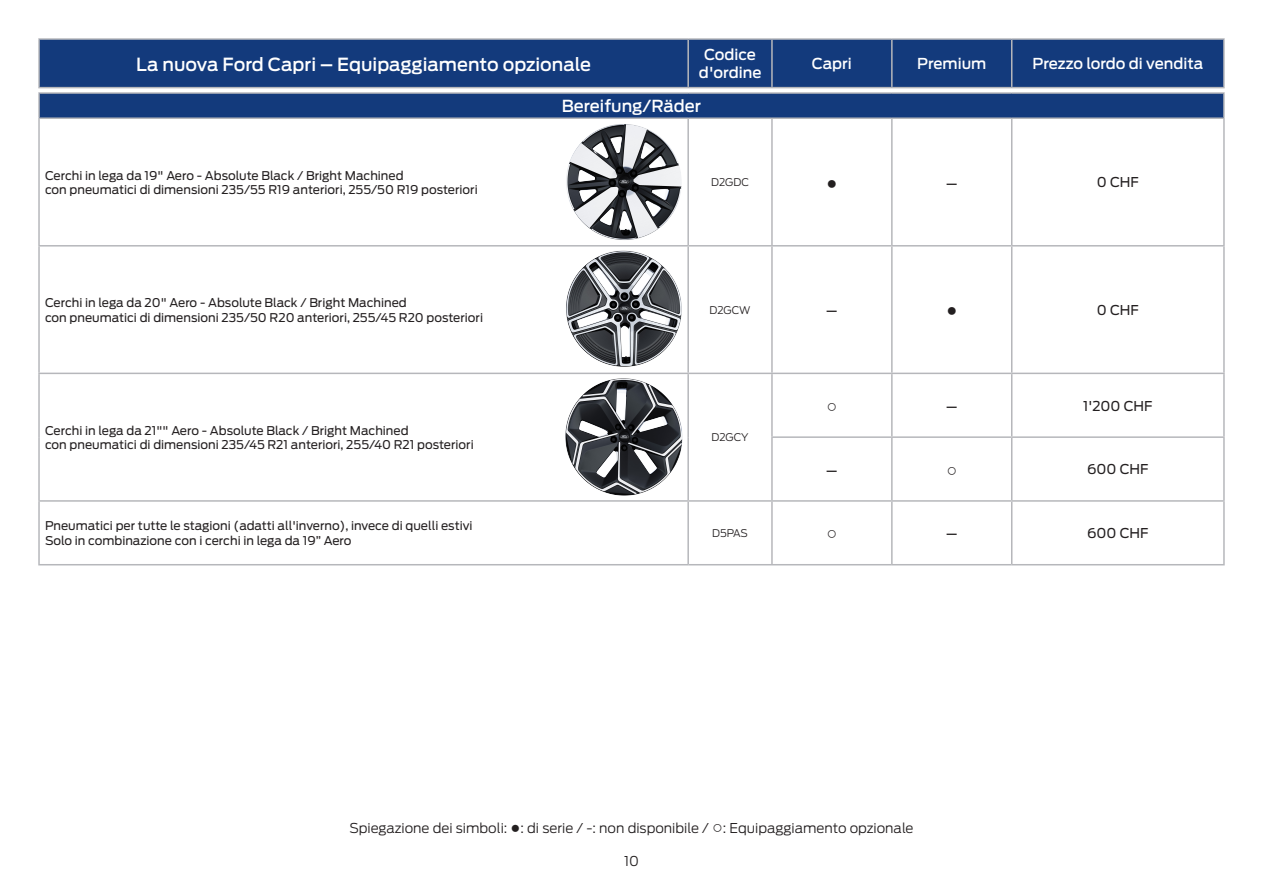
<style>
.page{position:relative;width:1263px;height:893px;background:#fff}
.page>*{position:absolute;margin:0;border:0;box-sizing:border-box;transform-origin:0 0}
.t1{font:500 18px "Ford Antenna";color:#fff}
.t2{font:18px "Arial";color:#231f20}
.t3{font:500 16.5px "Ford Antenna";color:#fff}
.t4{font:500 15px/18px "Ford Antenna";color:#fff;text-align:center}
.t5{font:300 13.5px "Ford Antenna";color:#231f20}
.t6{font:13.5px "Ford Antenna";color:#231f20}
.t7{font:12px/14.4px "Ford Antenna";color:#231f20}
.t8{font:300 10.5px "Ford Antenna";color:#231f20}
.s1{font-family:"Arial Narrow";font-weight:400;font-size:16.5px}
.s2{font-family:"Arial";font-weight:400;font-size:18px}
</style>
<div class="page">
<div style="left:40px;top:40px;width:1183px;height:47px;background:#133a7c"></div>
<hr style="left:772px;top:38px;width:120px;height:2px;background:#b6b7bb">
<hr style="left:771px;top:40px;width:2px;height:47px;background:#b6b7bb">
<hr style="left:892px;top:38px;width:120px;height:2px;background:#b6b7bb">
<hr style="left:891px;top:40px;width:2px;height:47px;background:#b6b7bb">
<hr style="left:1012px;top:38px;width:213px;height:2px;background:#b6b7bb">
<hr style="left:1011px;top:40px;width:1px;height:47px;background:#b6b7bb">
<hr style="left:1223px;top:40px;width:2px;height:47px;background:#b6b7bb">
<hr style="left:772px;top:87px;width:120px;height:1px;background:#b6b7bb">
<hr style="left:892px;top:87px;width:120px;height:1px;background:#b6b7bb">
<hr style="left:1012px;top:87px;width:213px;height:1px;background:#b6b7bb">
<hr style="left:688px;top:38px;width:84px;height:2px;background:#b6b7bb">
<hr style="left:688px;top:87px;width:84px;height:1px;background:#b6b7bb">
<hr style="left:38px;top:38px;width:650px;height:2px;background:#b6b7bb">
<hr style="left:38px;top:40px;width:2px;height:47px;background:#b6b7bb">
<hr style="left:687px;top:40px;width:2px;height:47px;background:#b6b7bb">
<hr style="left:38px;top:87px;width:650px;height:1px;background:#b6b7bb">
<div style="left:39px;top:93px;width:1185px;height:25px;background:#133a7c"></div>
<svg style="left:1012px;top:119px;width:211px;height:381px"></svg>
<hr style="left:687px;top:119px;width:2px;height:126px;background:#b6b7bb">
<hr style="left:771px;top:119px;width:2px;height:126px;background:#b6b7bb">
<hr style="left:891px;top:119px;width:2px;height:126px;background:#b6b7bb">
<hr style="left:38px;top:245px;width:650px;height:2px;background:#b6b7bb">
<hr style="left:688px;top:245px;width:84px;height:2px;background:#b6b7bb">
<hr style="left:687px;top:247px;width:2px;height:126px;background:#b6b7bb">
<hr style="left:772px;top:245px;width:120px;height:2px;background:#b6b7bb">
<hr style="left:771px;top:247px;width:2px;height:126px;background:#b6b7bb">
<hr style="left:892px;top:245px;width:120px;height:2px;background:#b6b7bb">
<hr style="left:891px;top:247px;width:2px;height:126px;background:#b6b7bb">
<hr style="left:38px;top:373px;width:650px;height:1px;background:#b6b7bb">
<hr style="left:688px;top:373px;width:84px;height:1px;background:#b6b7bb">
<hr style="left:687px;top:374px;width:2px;height:63px;background:#b6b7bb">
<hr style="left:772px;top:373px;width:120px;height:1px;background:#b6b7bb">
<hr style="left:771px;top:374px;width:2px;height:62px;background:#b6b7bb">
<hr style="left:892px;top:373px;width:120px;height:1px;background:#b6b7bb">
<hr style="left:891px;top:374px;width:2px;height:62px;background:#b6b7bb">
<hr style="left:687px;top:437px;width:2px;height:63px;background:#b6b7bb">
<hr style="left:771px;top:436px;width:121px;height:2px;background:#b6b7bb">
<hr style="left:771px;top:438px;width:2px;height:62px;background:#b6b7bb">
<hr style="left:892px;top:436px;width:120px;height:2px;background:#b6b7bb">
<hr style="left:891px;top:438px;width:2px;height:62px;background:#b6b7bb">
<hr style="left:772px;top:500px;width:120px;height:2px;background:#b6b7bb">
<hr style="left:892px;top:500px;width:120px;height:2px;background:#b6b7bb">
<hr style="left:891px;top:502px;width:2px;height:62px;background:#b6b7bb">
<hr style="left:1012px;top:500px;width:213px;height:2px;background:#b6b7bb">
<hr style="left:1011px;top:502px;width:1px;height:62px;background:#b6b7bb">
<hr style="left:772px;top:564px;width:120px;height:1px;background:#b6b7bb">
<hr style="left:892px;top:564px;width:120px;height:1px;background:#b6b7bb">
<hr style="left:1012px;top:564px;width:213px;height:1px;background:#b6b7bb">
<hr style="left:38px;top:119px;width:2px;height:126px;background:#b6b7bb">
<hr style="left:38px;top:247px;width:2px;height:126px;background:#b6b7bb">
<hr style="left:38px;top:374px;width:2px;height:63px;background:#b6b7bb">
<hr style="left:38px;top:437px;width:2px;height:63px;background:#b6b7bb">
<hr style="left:1223px;top:502px;width:2px;height:62px;background:#b6b7bb">
<hr style="left:1011px;top:374px;width:1px;height:62px;background:#b6b7bb">
<hr style="left:38px;top:92px;width:650px;height:2px;background:#b6b7bb">
<hr style="left:38px;top:94px;width:2px;height:23px;background:#b6b7bb">
<hr style="left:688px;top:92px;width:84px;height:2px;background:#b6b7bb">
<hr style="left:772px;top:92px;width:120px;height:2px;background:#b6b7bb">
<hr style="left:892px;top:92px;width:120px;height:2px;background:#b6b7bb">
<hr style="left:1012px;top:92px;width:213px;height:2px;background:#b6b7bb">
<hr style="left:1223px;top:94px;width:2px;height:23px;background:#b6b7bb">
<hr style="left:772px;top:117px;width:120px;height:2px;background:#b6b7bb">
<hr style="left:892px;top:117px;width:120px;height:2px;background:#b6b7bb">
<hr style="left:1012px;top:117px;width:213px;height:2px;background:#b6b7bb">
<hr style="left:1012px;top:245px;width:213px;height:2px;background:#b6b7bb">
<hr style="left:1011px;top:438px;width:1px;height:62px;background:#b6b7bb">
<hr style="left:38px;top:117px;width:650px;height:2px;background:#b6b7bb">
<hr style="left:38px;top:500px;width:650px;height:2px;background:#b6b7bb">
<hr style="left:38px;top:502px;width:2px;height:62px;background:#b6b7bb">
<hr style="left:38px;top:564px;width:650px;height:1px;background:#b6b7bb">
<hr style="left:688px;top:117px;width:84px;height:2px;background:#b6b7bb">
<hr style="left:1223px;top:374px;width:2px;height:62px;background:#b6b7bb">
<hr style="left:688px;top:500px;width:84px;height:2px;background:#b6b7bb">
<hr style="left:687px;top:502px;width:2px;height:62px;background:#b6b7bb">
<hr style="left:771px;top:502px;width:2px;height:62px;background:#b6b7bb">
<hr style="left:688px;top:564px;width:84px;height:1px;background:#b6b7bb">
<hr style="left:1223px;top:438px;width:2px;height:62px;background:#b6b7bb">
<hr style="left:1012px;top:436px;width:213px;height:2px;background:#b6b7bb">
<hr style="left:1011px;top:119px;width:1px;height:126px;background:#b6b7bb">
<hr style="left:1011px;top:247px;width:1px;height:126px;background:#b6b7bb">
<hr style="left:1223px;top:119px;width:2px;height:126px;background:#b6b7bb">
<hr style="left:1223px;top:247px;width:2px;height:126px;background:#b6b7bb">
<hr style="left:1012px;top:373px;width:213px;height:1px;background:#b6b7bb">
<img style="left:566px;top:124px;width:116px;height:116px">
<img style="left:566px;top:251px;width:116px;height:116px">
<img style="left:566px;top:379px;width:116px;height:117px">
<h1 class="t1" style="left:136px;top:48px;width:456px">La nuova Ford Capri – Equipaggiamento opzionale</h1>
<p class="t4" style="left:699px;top:44px;width:64px">Codice d'ordine</p>
<p class="t4" style="left:812px;top:53px;width:42px">Capri</p>
<p class="t4" style="left:917px;top:53px;width:71px">Premium</p>
<p class="t4" style="left:1032px;top:53px;width:172px">Prezzo lordo di vendita</p>
<h2 class="t3" style="left:562px;top:92px;width:141px">Bereifung/Räder</h2>
<p class="t7" style="left:45px;top:167px;width:434px">Cerchi in lega da 19" Aero - Absolute Black / Bright Machined<br>con pneumatici di dimensioni 235/55 R19 anteriori, 255/50 R19 posteriori</p>
<p class="t8" style="left:711px;top:174px;width:39px">D2GDC</p>
<h1 class="t2" style="left:826px;top:170px;width:12px">●</h1>
<h1 class="t2" style="left:947px;top:170px;width:12px">–</h1>
<p class="t6" style="left:1097px;top:171px;width:43px">0 CHF</p>
<p class="t7" style="left:45px;top:294px;width:440px">Cerchi in lega da 20" Aero - Absolute Black / Bright Machined<br>con pneumatici di dimensioni 235/50 R20 anteriori, 255/45 R20 posteriori</p>
<p class="t8" style="left:709px;top:301px;width:43px">D2GCW</p>
<h1 class="t2" style="left:827px;top:297px;width:12px">–</h1>
<h1 class="t2" style="left:946px;top:297px;width:12px">●</h1>
<p class="t6" style="left:1097px;top:298px;width:43px">0 CHF</p>
<p class="t7" style="left:45px;top:422px;width:430px">Cerchi in lega da 21"" Aero - Absolute Black / Bright Machined<br>con pneumatici di dimensioni 235/45 R21 anteriori, 255/40 R21 posteriori</p>
<p class="t8" style="left:711px;top:429px;width:39px">D2GCY</p>
<h1 class="t2" style="left:826px;top:393px;width:12px">○</h1>
<h1 class="t2" style="left:947px;top:393px;width:12px">–</h1>
<p class="t6" style="left:1083px;top:394px;width:71px">1'200 CHF</p>
<h1 class="t2" style="left:827px;top:457px;width:12px">–</h1>
<h1 class="t2" style="left:946px;top:457px;width:12px">○</h1>
<p class="t6" style="left:1087px;top:458px;width:63px">600 CHF</p>
<p class="t7" style="left:45px;top:517px;width:429px">Pneumatici per tutte le stagioni (adatti all'inverno), invece di quelli estivi<br>Solo in combinazione con i cerchi in lega da 19” Aero</p>
<p class="t8" style="left:712px;top:524px;width:37px">D5PAS</p>
<h1 class="t2" style="left:826px;top:521px;width:12px">○</h1>
<h1 class="t2" style="left:947px;top:521px;width:12px">–</h1>
<p class="t6" style="left:1087px;top:522px;width:63px">600 CHF</p>
<p class="t5" style="left:349px;top:817px;width:566px">Spiegazione dei simboli: <span class="s1">●</span>: di serie / -: non disponibile / <span class="s2">○</span>: Equipaggiamento opzionale</p>
<p class="t5" style="left:624px;top:849px;width:16px">10</p>
</div>
